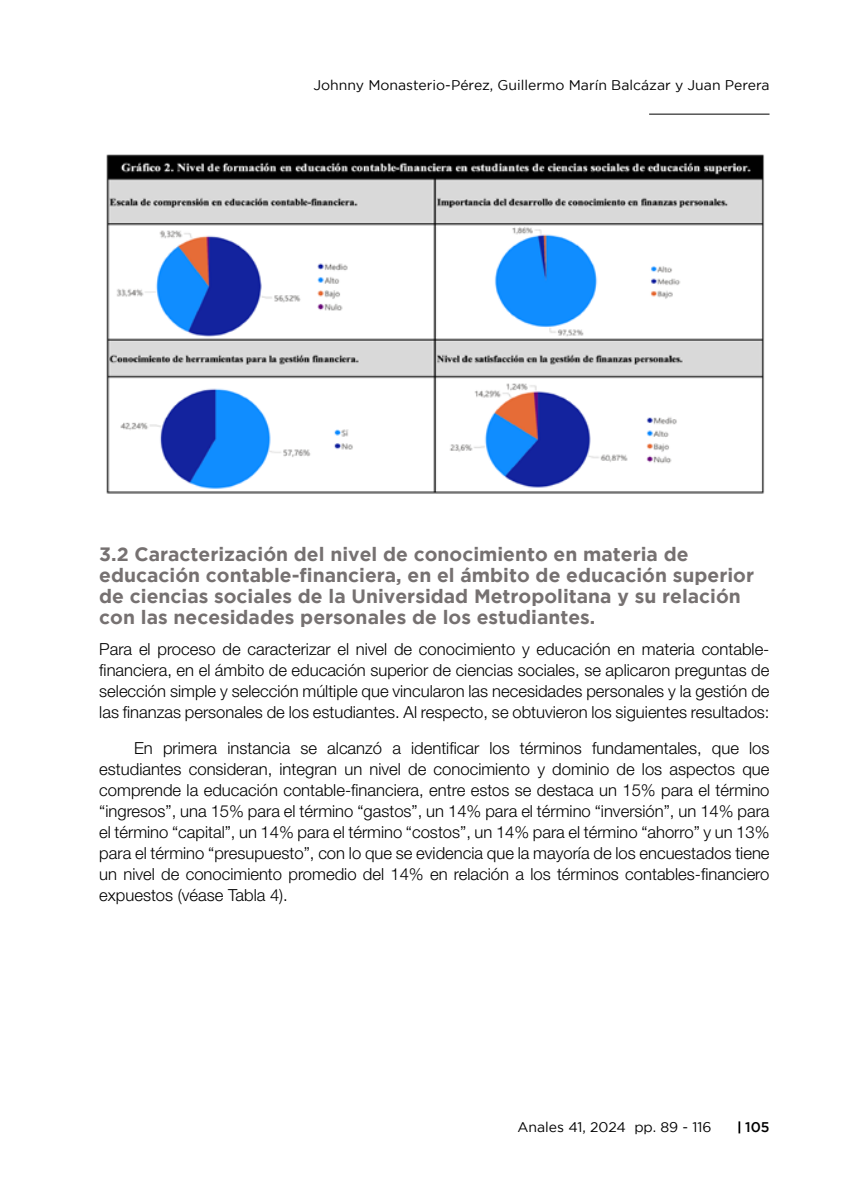
<style>
.page{position:relative;width:844px;height:1191px;background:#fff}
.page>*{position:absolute;margin:0;border:0;box-sizing:border-box;transform-origin:0 0}
.t1{font:700 19.25px/21px "Gotham";color:#767171}
.t2{font:300 16.62px/21px "Helvetica Neue LT Std";color:#000;text-align:justify}
.t3{font:14px "Gotham";color:#000}
.t4{font:500 14px "Gotham";color:#000}
</style>
<div class="page">
<hr style="left:649px;top:114px;width:120px;height:1px;background:#000">
<svg style="left:738px;top:1121px;width:2px;height:12px"></svg>
<img style="left:106px;top:154px;width:659px;height:340px">
<p class="t3" style="left:313px;top:77px;width:457px">Johnny Monasterio-Pérez, Guillermo Marín Balcázar y Juan Perera</p>
<p class="t1" style="left:99px;top:543px;width:656px">3.2 Caracterización del nivel de conocimiento en materia de educación contable-financiera, en el ámbito de educación superior de ciencias sociales de la Universidad Metropolitana y su relación con las necesidades personales de los estudiantes.</p>
<p class="t2" style="left:99px;top:638px;width:671px">Para el proceso de caracterizar el nivel de conocimiento y educación en materia contable&shy;financiera, en el ámbito de educación superior de ciencias sociales, se aplicaron preguntas de selección simple y selección múltiple que vincularon las necesidades personales y la gestión de las finanzas personales de los estudiantes. Al respecto, se obtuvieron los siguientes resultados:</p>
<p class="t2" style="left:99px;top:737px;width:671px;text-indent:35px">En primera instancia se alcanzó a identificar los términos fundamentales, que los estudiantes consideran, integran un nivel de conocimiento y dominio de los aspectos que comprende la educación contable-financiera, entre estos se destaca un 15% para el término “ingresos”, una 15% para el término “gastos”, un 14% para el término “inversión”, un 14% para el término “capital”, un 14% para el término “costos”, un 14% para el término “ahorro” y un 13% para el término “presupuesto”, con lo que se evidencia que la mayoría de los encuestados tiene un nivel de conocimiento promedio del 14% en relación a los términos contables-financiero expuestos (véase Tabla 4).</p>
<p class="t3" style="left:517px;top:1119px;width:195px">Anales 41, 2024 pp. 89 - 116</p>
<p class="t4" style="left:745px;top:1118px;width:26px">105</p>
</div>
